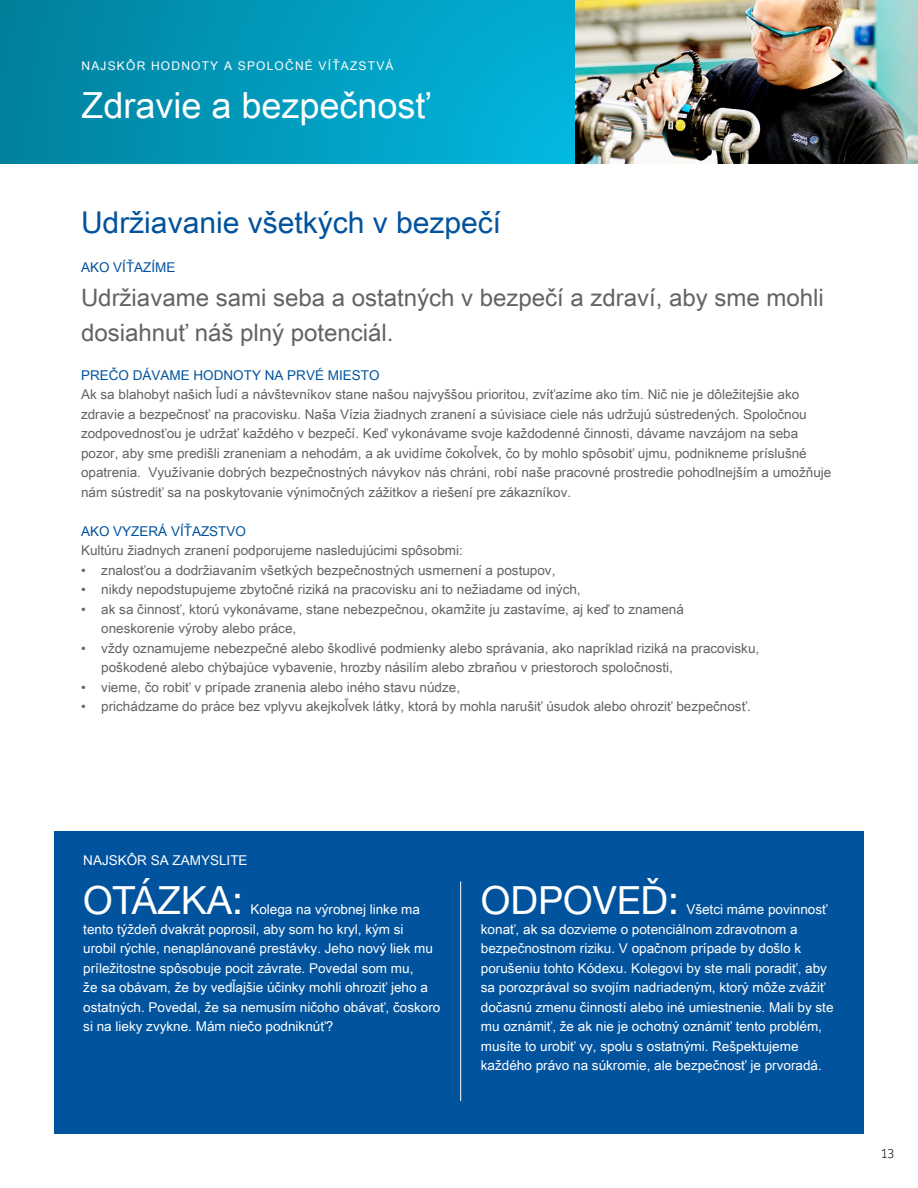
<style>
.page{position:relative;width:918px;height:1188px;background:#fff}
.page>*{position:absolute;margin:0;border:0;box-sizing:border-box;transform-origin:0 0}
.Q___A{font:39px "Helvetica Neue LT Pro";color:#fff}
.Section_Headline{font:36px "Arial Unicode MS";color:#fff}
.Section_Headline_-_B{font:30px "Arial Unicode MS";color:#01539e}
.How_We_Win_Body{font:24px/34.5px "Arial Unicode MS";color:#636366}
.Body{font:13.5px/19.5px "Arial Unicode MS";color:#636366}
.Q___A-2{font:13.5px/19.5px "Arial Unicode MS";color:#fff}
.Section_Subhead{font:13.5px "Arial Unicode MS";color:#01539e}
.Section_Subhead-2{font:13.5px "Arial Unicode MS";color:#fff}
.t1{font:13.5px "Maurea Light Lf";color:#231f20}
.Section_Descriptor{font:12px "Arial Unicode MS";letter-spacing:.1em;color:#fff}
</style>
<div class="page">
<div style="left:54px;top:832px;width:810px;height:302px;background:#01539e"></div>
<div style="left:0;top:0;width:575px;height:163px;background:linear-gradient(to right,#01819d,#02b4dc)"></div>
<hr style="left:460px;top:881px;width:1px;height:220px;background:#fff">
<img style="left:575px;top:0;width:343px;height:163px">
<p class="Section_Descriptor" style="left:82px;top:57px;width:314px">NAJSKÔR HODNOTY A SPOLOČNÉ VÍŤAZSTVÁ</p>
<p class="Section_Headline" style="left:82px;top:79px;width:350px">Zdravie a bezpečnosť</p>
<p class="Section_Headline_-_B" style="left:81px;top:200px;width:422px">Udržiavanie všetkých v bezpečí</p>
<p class="Section_Subhead" style="left:81px;top:257px;width:96px">AKO VÍŤAZÍME</p>
<p class="How_We_Win_Body" style="left:81px;top:280px;width:744px">Udržiavame sami seba a ostatných v bezpečí a zdraví, aby sme mohli dosiahnuť náš plný potenciál.</p>
<p class="Section_Subhead" style="left:81px;top:365px;width:300px">PREČO DÁVAME HODNOTY NA PRVÉ MIESTO</p>
<p class="Body" style="left:81px;top:385px;width:752px">Ak sa blahobyt našich ľudí a návštevníkov stane našou najvyššou prioritou, zvíťazíme ako tím. Nič nie je dôležitejšie ako zdravie a bezpečnosť na pracovisku. Naša Vízia žiadnych zranení a súvisiace ciele nás udržujú sústredených. Spoločnou zodpovednosťou je udržať každého v bezpečí. Keď vykonávame svoje každodenné činnosti, dávame navzájom na seba pozor, aby sme predišli zraneniam a nehodám, a ak uvidíme čokoľvek, čo by mohlo spôsobiť ujmu, podnikneme príslušné opatrenia. Využívanie dobrých bezpečnostných návykov nás chráni, robí naše pracovné prostredie pohodlnejším a umožňuje nám sústrediť sa na poskytovanie výnimočných zážitkov a riešení pre zákazníkov.</p>
<p class="Section_Subhead" style="left:81px;top:521px;width:167px">AKO VYZERÁ VÍŤAZSTVO</p>
<p class="Body" style="left:81px;top:541px;width:383px">Kultúru žiadnych zranení podporujeme nasledujúcimi spôsobmi:</p>
<p class="Body" style="left:81px;top:560px;width:476px">• znalosťou a dodržiavaním všetkých bezpečnostných usmernení a postupov,</p>
<p class="Body" style="left:81px;top:580px;width:501px">• nikdy nepodstupujeme zbytočné riziká na pracovisku ani to nežiadame od iných,</p>
<p class="Body" style="left:101px;top:599px;width:584px;text-indent:-20px">• ak sa činnosť, ktorú vykonávame, stane nebezpečnou, okamžite ju zastavíme, aj keď to znamená oneskorenie výroby alebo práce,</p>
<p class="Body" style="left:101px;top:638px;width:660px;text-indent:-20px">• vždy oznamujeme nebezpečné alebo škodlivé podmienky alebo správania, ako napríklad riziká na pracovisku, poškodené alebo chýbajúce vybavenie, hrozby násilím alebo zbraňou v priestoroch spoločnosti,</p>
<p class="Body" style="left:81px;top:677px;width:381px">• vieme, čo robiť v prípade zranenia alebo iného stavu núdze,</p>
<p class="Body" style="left:81px;top:697px;width:671px">• prichádzame do práce bez vplyvu akejkoľvek látky, ktorá by mohla narušiť úsudok alebo ohroziť bezpečnosť.</p>
<p class="Section_Subhead-2" style="left:83px;top:850px;width:166px">NAJSKÔR SA ZAMYSLITE</p>
<p class="Q___A" style="left:83px;top:877px;width:161px">OTÁZKA:</p>
<p class="Q___A-2" style="left:83px;top:900px;width:359px;text-indent:167px">Kolega na výrobnej linke ma tento týždeň dvakrát poprosil, aby som ho kryl, kým si<br>urobil rýchle, nenaplánované prestávky. Jeho nový liek mu príležitostne spôsobuje pocit závrate. Povedal som mu,<br>že sa obávam, že by vedľajšie účinky mohli ohroziť jeho a ostatných. Povedal, že sa nemusím ničoho obávať, čoskoro si na lieky zvykne. Mám niečo podniknúť?</p>
<p class="Q___A" style="left:481px;top:877px;width:199px">ODPOVEĎ:</p>
<p class="Q___A-2" style="left:481px;top:900px;width:354px;text-indent:205px">Všetci máme povinnosť konať, ak sa dozvieme o potenciálnom zdravotnom a bezpečnostnom riziku. V opačnom prípade by došlo k porušeniu tohto Kódexu. Kolegovi by ste mali poradiť, aby sa porozprával so svojím nadriadeným, ktorý môže zvážiť dočasnú zmenu činností alebo iné umiestnenie. Mali by ste mu oznámiť, že ak nie je ochotný oznámiť tento problém, musíte to urobiť vy, spolu s ostatnými. Rešpektujeme každého právo na súkromie, ale bezpečnosť je prvoradá.</p>
<p class="t1" style="left:881px;top:1145px;width:14px">13</p>
</div>
